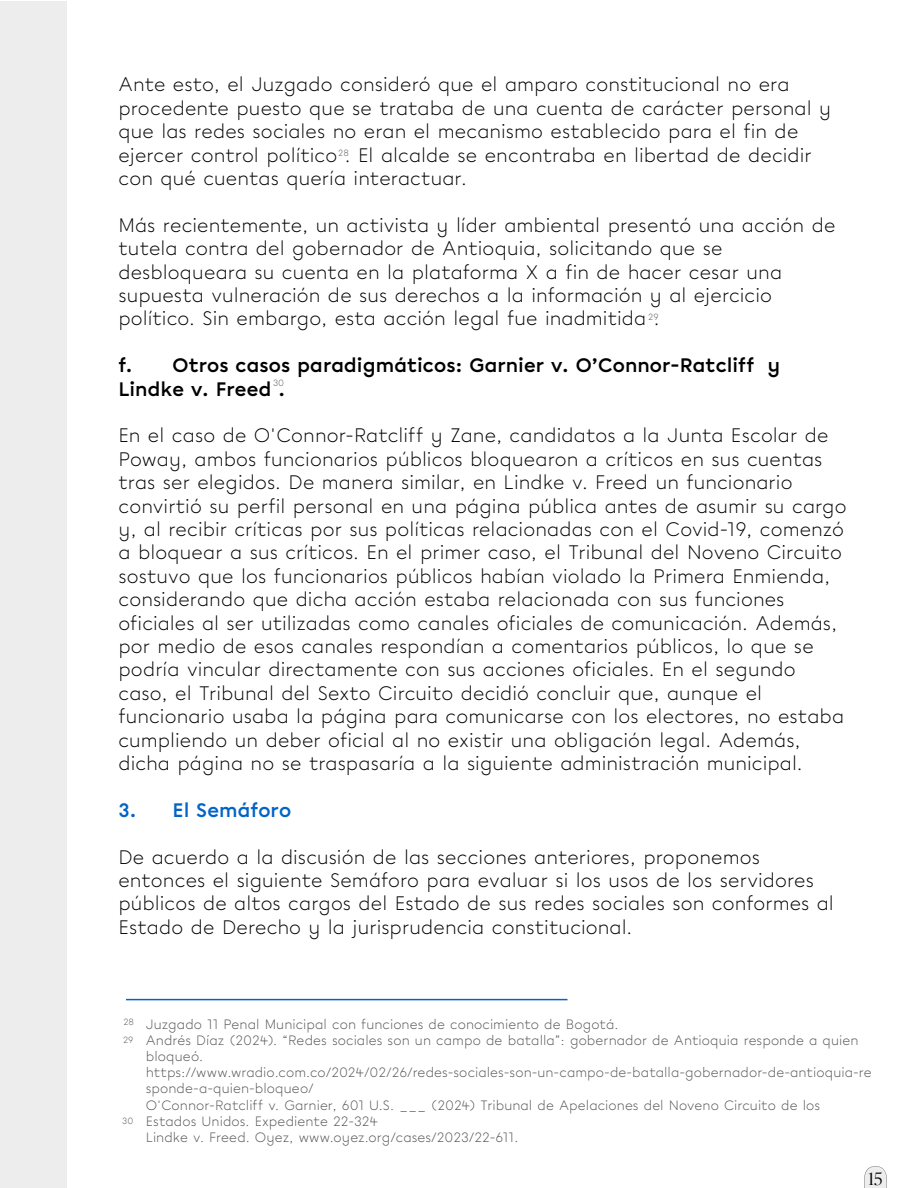
<style>
.page{position:relative;width:918px;height:1188px;background:#fff}
.page>*{position:absolute;margin:0;border:0;box-sizing:border-box;transform-origin:0 0}
.t1{font:300 19.5px/23.4px "Chromatica";letter-spacing:.005em;color:#000}
.t2{font:700 19.5px/23.4px "Chromatica";letter-spacing:.005em;color:#000}
.t3{font:700 19.5px "Chromatica";letter-spacing:.005em;color:#0164c7}
.t4{font:300 18px "Publico Banner Web";color:#000}
.t5{font:300 13.5px/16.2px "Chromatica";letter-spacing:.005em;color:#515151}
.t6{font:300 9px "Chromatica";letter-spacing:-.005em;color:#515151}
</style>
<div class="page">
<svg style="left:864px;top:1166px;width:23px;height:22px"></svg>
<hr style="left:126px;top:999px;width:441px;height:1px;background:#0164c8">
<div style="left:0;top:1px;width:67px;height:1187px;background:#ededed"></div>
<p class="t1" style="left:118px;top:74px;width:714px">Ante esto, el Juzgado consideró que el amparo constitucional no era procedente puesto que se trataba de una cuenta de carácter personal y que las redes sociales no eran el mecanismo establecido para el fin de ejercer control político . El alcalde se encontraba en libertad de decidir con qué cuentas quería interactuar.</p>
<p class="t1" style="left:118px;top:215px;width:719px">Más recientemente, un activista y líder ambiental presentó una acción de tutela contra del gobernador de Antioquia, solicitando que se desbloqueara su cuenta en la plataforma X a fin de hacer cesar una supuesta vulneración de sus derechos a la información y al ejercicio político. Sin embargo, esta acción legal fue inadmitida .</p>
<p class="t2" style="left:118px;top:355px;width:664px">f. Otros casos paradigmáticos: Garnier v. O’Connor-Ratcliff y<br>Lindke v. Freed .</p>
<p class="t1" style="left:118px;top:425px;width:730px">En el caso de O'Connor-Ratcliff y Zane, candidatos a la Junta Escolar de Poway, ambos funcionarios públicos bloquearon a críticos en sus cuentas tras ser elegidos. De manera similar, en Lindke v. Freed un funcionario convirtió su perfil personal en una página pública antes de asumir su cargo y, al recibir críticas por sus políticas relacionadas con el Covid-19, comenzó a bloquear a sus críticos. En el primer caso, el Tribunal del Noveno Circuito sostuvo que los funcionarios públicos habían violado la Primera Enmienda, considerando que dicha acción estaba relacionada con sus funciones oficiales al ser utilizadas como canales oficiales de comunicación. Además, por medio de esos canales respondían a comentarios públicos, lo que se podría vincular directamente con sus acciones oficiales. En el segundo caso, el Tribunal del Sexto Circuito decidió concluir que, aunque el funcionario usaba la página para comunicarse con los electores, no estaba cumpliendo un deber oficial al no existir una obligación legal. Además, dicha página no se traspasaría a la siguiente administración municipal.</p>
<p class="t3" style="left:118px;top:801px;width:174px">3. El Semáforo</p>
<p class="t1" style="left:118px;top:846px;width:717px">De acuerdo a la discusión de las secciones anteriores, proponemos entonces el siguiente Semáforo para evaluar si los usos de los servidores públicos de altos cargos del Estado de sus redes sociales son conformes al Estado de Derecho y la jurisprudencia constitucional.</p>
<p class="t6" style="left:338px;top:149px;width:12px">28</p>
<p class="t6" style="left:648px;top:313px;width:12px">29</p>
<p class="t6" style="left:273px;top:379px;width:13px">30</p>
<p class="t6" style="left:124px;top:1018px;width:12px">28</p>
<p class="t6" style="left:123px;top:1036px;width:12px">29</p>
<p class="t6" style="left:122px;top:1116px;width:13px">30</p>
<p class="t5" style="left:146px;top:1017px;width:727px">Juzgado 11 Penal Municipal con funciones de conocimiento de Bogotá.<br>Andrés Díaz (2024). “Redes sociales son un campo de batalla”: gobernador de Antioquia responde a quien bloqueó. https://www.wradio.com.co/2024/02/26/redes-sociales-son-un-campo-de-batalla-gobernador-de-antioquia-re sponde-a-quien-bloqueo/<br>O'Connor-Ratcliff v. Garnier, 601 U.S. ___ (2024) Tribunal de Apelaciones del Noveno Circuito de los Estados Unidos. Expediente 22-324<br>Lindke v. Freed. Oyez, www.oyez.org/cases/2023/22-611.</p>
<p class="t4" style="left:869px;top:1170px;width:15px">15</p>
</div>
